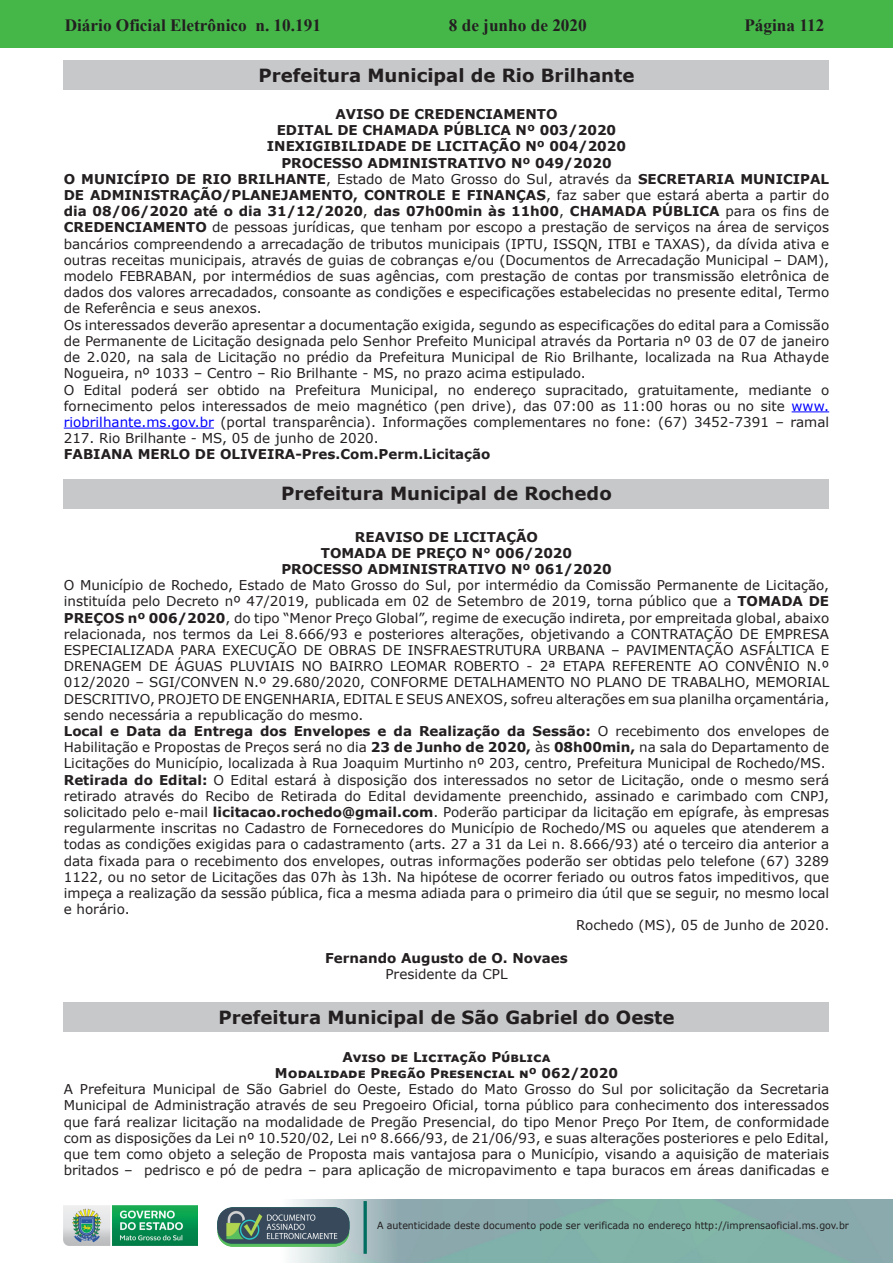
<style>
.page{position:relative;width:893px;height:1263px;background:#fff}
.page>*{position:absolute;margin:0;border:0;box-sizing:border-box;transform-origin:0 0}
.Prefeituras_e_Câmara{font:700 18.15px "Verdana";color:#231f20}
.t1{font:700 17.25px "Times New Roman";color:#231f20}
._1{font:13.5px/16.2px "Verdana";color:#231f20;text-align:justify}
.Título_8{font:700 13.5px "Verdana";color:#231f20}
.Título_6{font:700 13.5px "Verdana";color:#231f20}
.t2{font:9.9px "Verdana";color:#231f20;scale:.95 1}
.s1{font-weight:700}
.s2{color:#00f}
</style>
<div class="page">
<div style="left:0;top:0;width:893px;height:48px;background:#45b749"></div>
<img style="left:63px;top:1199px;width:830px;height:64px">
<img style="left:364px;top:1202px;width:2px;height:51px">
<img style="left:218px;top:1207px;width:132px;height:39px">
<img style="left:64px;top:1205px;width:134px;height:41px">
<hr style="left:792px;top:411px;width:37px;height:1px;background:#00f">
<hr style="left:64px;top:428px;width:150px;height:1px;background:#00f">
<div style="left:64px;top:61px;width:765px;height:29px;background:#c7c8ca"></div>
<div style="left:64px;top:479px;width:765px;height:29px;background:#c7c8ca"></div>
<div style="left:64px;top:1002px;width:765px;height:30px;background:#c7c8ca"></div>
<p class="t1" style="left:65px;top:13px;width:258px">Diário Oficial Eletrônico n. 10.191</p>
<p class="t1" style="left:449px;top:13px;width:140px">8 de junho de 2020</p>
<p class="t1" style="left:744px;top:13px;width:82px">Página 112</p>
<p class="Prefeituras_e_Câmara" style="left:259px;top:62px;width:377px">Prefeitura Municipal de Rio Brilhante</p>
<p class="Título_8" style="left:335px;top:105px;width:224px">AVISO DE CREDENCIAMENTO</p>
<p class="Título_8" style="left:277px;top:121px;width:341px">EDITAL DE CHAMADA PÚBLICA Nº 003/2020</p>
<p class="Título_8" style="left:267px;top:137px;width:361px">INEXIGIBILIDADE DE LICITAÇÃO Nº 004/2020</p>
<p class="Título_8" style="left:281px;top:153px;width:332px">PROCESSO ADMINISTRATIVO Nº 049/2020</p>
<p class="_1" style="left:64px;top:171px;width:767px"><span class="s1">O MUNICÍPIO DE RIO BRILHANTE</span>, Estado de Mato Grosso do Sul, através da <span class="s1">SECRETARIA MUNICIPAL DE ADMINISTRAÇÃO/PLANEJAMENTO, CONTROLE E FINANÇAS</span>, faz saber que estará aberta a partir do <span class="s1">dia 08/06/2020 até o dia 31/12/2020</span>, <span class="s1">das 07h00min às 11h00</span>, <span class="s1">CHAMADA PÚBLICA</span> para os fins de <span class="s1">CREDENCIAMENTO</span> de pessoas jurídicas, que tenham por escopo a prestação de serviços na área de serviços bancários compreendendo a arrecadação de tributos municipais (IPTU, ISSQN, ITBI e TAXAS), da dívida ativa e outras receitas municipais, através de guias de cobranças e/ou (Documentos de Arrecadação Municipal – DAM), modelo FEBRABAN, por intermédios de suas agências, com prestação de contas por transmissão eletrônica de dados dos valores arrecadados, consoante as condições e especificações estabelecidas no presente edital, Termo de Referência e seus anexos.</p>
<p class="_1" style="left:64px;top:317px;width:767px">Os interessados deverão apresentar a documentação exigida, segundo as especificações do edital para a Comissão de Permanente de Licitação designada pelo Senhor Prefeito Municipal através da Portaria nº 03 de 07 de janeiro de 2.020, na sala de Licitação no prédio da Prefeitura Municipal de Rio Brilhante, localizada na Rua Athayde Nogueira, nº 1033 – Centro – Rio Brilhante - MS, no prazo acima estipulado.</p>
<p class="_1" style="left:64px;top:381px;width:767px">O Edital poderá ser obtido na Prefeitura Municipal, no endereço supracitado, gratuitamente, mediante o fornecimento pelos interessados de meio magnético (pen drive), das 07:00 as 11:00 horas ou no site <span class="s2">www. riobrilhante.ms.gov.br</span> (portal transparência). Informações complementares no fone: (67) 3452-7391 – ramal 217. Rio Brilhante - MS, 05 de junho de 2020.</p>
<p class="Título_8" style="left:64px;top:445px;width:428px">FABIANA MERLO DE OLIVEIRA-Pres.Com.Perm.Licitação</p>
<p class="Prefeituras_e_Câmara" style="left:281px;top:480px;width:332px">Prefeitura Municipal de Rochedo</p>
<p class="Título_8" style="left:355px;top:527px;width:185px">REAVISO DE LICITAÇÃO</p>
<p class="Título_8" style="left:321px;top:543px;width:253px">TOMADA DE PREÇO N° 006/2020</p>
<p class="Título_8" style="left:281px;top:559px;width:332px">PROCESSO ADMINISTRATIVO Nº 061/2020</p>
<p class="_1" style="left:64px;top:577px;width:767px">O Município de Rochedo, Estado de Mato Grosso do Sul, por intermédio da Comissão Permanente de Licitação, instituída pelo Decreto nº 47/2019, publicada em 02 de Setembro de 2019, torna público que a <span class="s1">TOMADA DE PREÇOS nº 006/2020</span>, do tipo “Menor Preço Global”, regime de execução indireta, por empreitada global, abaixo relacionada, nos termos da Lei 8.666/93 e posteriores alterações, objetivando a CONTRATAÇÃO DE EMPRESA ESPECIALIZADA PARA EXECUÇÃO DE OBRAS DE INSFRAESTRUTURA URBANA – PAVIMENTAÇÃO ASFÁLTICA E DRENAGEM DE ÁGUAS PLUVIAIS NO BAIRRO LEOMAR ROBERTO - 2ª ETAPA REFERENTE AO CONVÊNIO N.º 012/2020 – SGI/CONVEN N.º 29.680/2020, CONFORME DETALHAMENTO NO PLANO DE TRABALHO, MEMORIAL DESCRITIVO, PROJETO DE ENGENHARIA, EDITAL E SEUS ANEXOS, sofreu alterações em sua planilha orçamentária, sendo necessária a republicação do mesmo.</p>
<p class="_1" style="left:64px;top:723px;width:767px"><span class="s1">Local e Data da Entrega dos Envelopes e da Realização da Sessão:</span> O recebimento dos envelopes de Habilitação e Propostas de Preços será no dia <span class="s1">23 de Junho de 2020,</span> às <span class="s1">08h00min,</span> na sala do Departamento de Licitações do Município, localizada à Rua Joaquim Murtinho nº 203, centro, Prefeitura Municipal de Rochedo/MS.</p>
<p class="_1" style="left:64px;top:771px;width:767px"><span class="s1">Retirada do Edital:</span> O Edital estará à disposição dos interessados no setor de Licitação, onde o mesmo será retirado através do Recibo de Retirada do Edital devidamente preenchido, assinado e carimbado com CNPJ, solicitado pelo e-mail <span class="s1">licitacao.rochedo@gmail.com</span>. Poderão participar da licitação em epígrafe, às empresas regularmente inscritas no Cadastro de Fornecedores do Município de Rochedo/MS ou aqueles que atenderem a todas as condições exigidas para o cadastramento (arts. 27 a 31 da Lei n. 8.666/93) até o terceiro dia anterior a data fixada para o recebimento dos envelopes, outras informações poderão ser obtidas pelo telefone (67) 3289<br>1122, ou no setor de Licitações das 07h às 13h. Na hipótese de ocorrer feriado ou outros fatos impeditivos, que impeça a realização da sessão pública, fica a mesma adiada para o primeiro dia útil que se seguir, no mesmo local e horário.</p>
<p class="_1" style="left:576px;top:917px;width:255px">Rochedo (MS), 05 de Junho de 2020.</p>
<p class="Título_8" style="left:325px;top:948px;width:244px">Fernando Augusto de O. Novaes</p>
<p class="_1" style="left:385px;top:966px;width:124px">Presidente da CPL</p>
<p class="Prefeituras_e_Câmara" style="left:218px;top:1004px;width:457px">Prefeitura Municipal de São Gabriel do Oeste</p>
<p class="Título_6" style="left:342px;top:1047px;width:210px">Aviso de Licitação Pública</p>
<p class="Título_8" style="left:275px;top:1063px;width:345px">Modalidade Pregão Presencial nº 062/2020</p>
<p class="_1" style="left:64px;top:1081px;width:767px">A Prefeitura Municipal de São Gabriel do Oeste, Estado do Mato Grosso do Sul por solicitação da Secretaria Municipal de Administração através de seu Pregoeiro Oficial, torna público para conhecimento dos interessados que fará realizar licitação na modalidade de Pregão Presencial, do tipo Menor Preço Por Item, de conformidade com as disposições da Lei nº 10.520/02, Lei nº 8.666/93, de 21/06/93, e suas alterações posteriores e pelo Edital, que tem como objeto a seleção de Proposta mais vantajosa para o Município, visando a aquisição de materiais britados – pedrisco e pó de pedra – para aplicação de micropavimento e tapa buracos em áreas danificadas e</p>
<p class="t2" style="left:377px;top:1219px;width:498px">A autenticidade deste documento pode ser verificada no endereço http://imprensaoficial.ms.gov.br</p>
</div>
